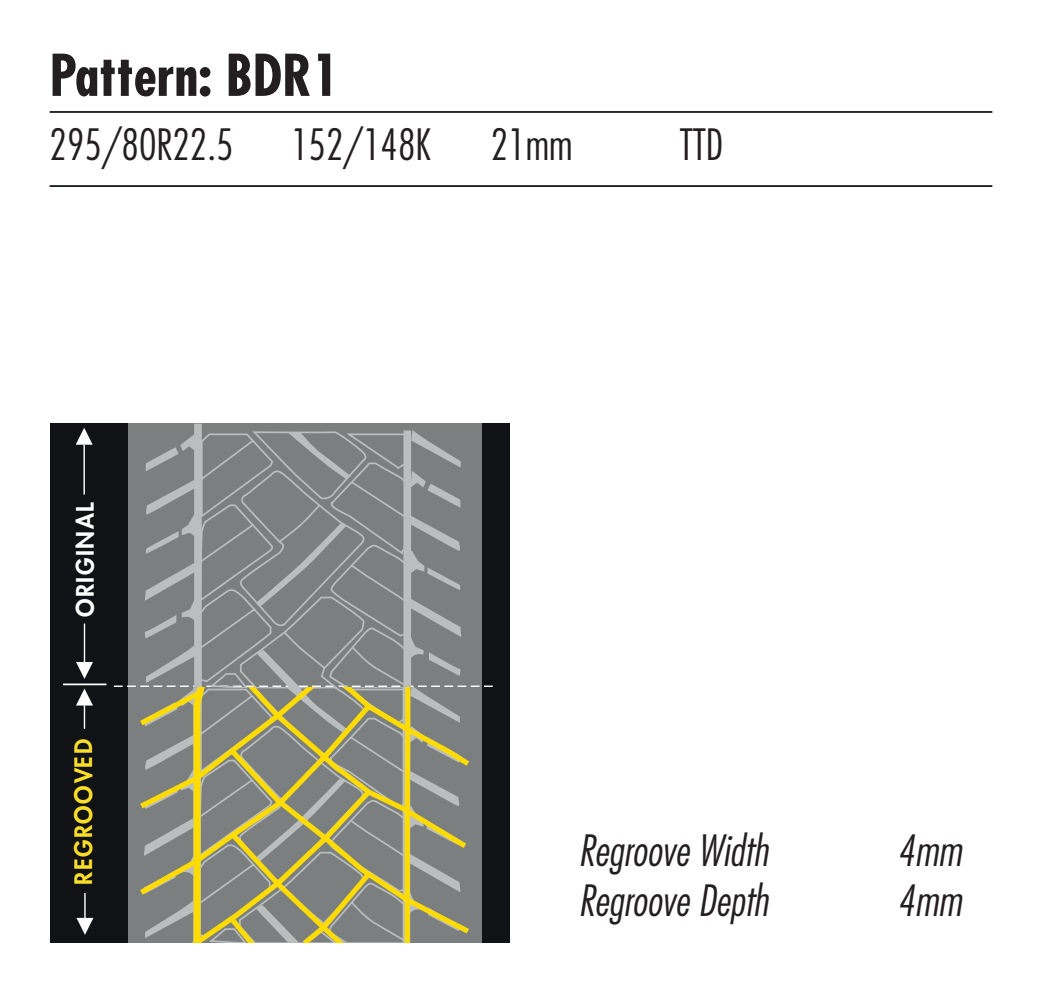
<style>
.page{position:relative;width:1042px;height:993px;background:#fff}
.page>*{position:absolute;margin:0;border:0;box-sizing:border-box;transform-origin:0 0}
.t1{font:700 condensed 56px "Futura LT Pro";color:#231f20}
.t2{font:italic 300 condensed 42px "Futura LT Pro";color:#231f20}
.t3{font:300 condensed 42px "Futura LT Pro";color:#231f20}
.t4{font:800 23.45px "Futura LT Pro";color:#fade29}
.t5{font:800 23.45px "Futura LT Pro";letter-spacing:.065em;color:#fff}
</style>
<div class="page">
<hr style="left:50px;top:111px;width:942px;height:2px;background:#101414">
<hr style="left:50px;top:185px;width:942px;height:2px;background:#101414">
<div style="left:50px;top:423px;width:459px;height:518px;background:#101216"></div>
<svg style="left:76px;top:428px;width:17px;height:16px"></svg>
<svg style="left:76px;top:661px;width:17px;height:17px"></svg>
<hr style="left:84px;top:623px;width:1px;height:39px;background:#fff">
<hr style="left:83px;top:444px;width:2px;height:50px;background:#fff">
<svg style="left:76px;top:688px;width:17px;height:40px"></svg>
<svg style="left:76px;top:917px;width:17px;height:17px"></svg>
<hr style="left:84px;top:892px;width:2px;height:25px;background:#fff">
<hr style="left:63px;top:683px;width:43px;height:2px;background:#fff">
<svg style="left:114px;top:423px;width:379px;height:519px;background:#787b7c"></svg>
<svg style="left:138px;top:687px;width:337px;height:255px;background:#989470"></svg>
<h1 class="t1" style="left:50px;top:38px;width:291px">Pattern: BDR1</h1>
<p class="t3" style="left:50px;top:118px;width:186px">295/80R22.5</p>
<p class="t3" style="left:291px;top:118px;width:141px">152/148K</p>
<p class="t3" style="left:491px;top:118px;width:83px">21mm</p>
<p class="t3" style="left:680px;top:118px;width:45px">TTD</p>
<p class="t5" style="left:67px;top:616px;width:116px;rotate:-90deg">ORIGINAL</p>
<p class="t4" style="left:66px;top:884px;width:147px;rotate:-90deg">R GE R O O V DE</p>
<p class="t2" style="left:579px;top:823px;width:191px">Regroove Width</p>
<p class="t2" style="left:897px;top:823px;width:66px">4mm</p>
<p class="t2" style="left:579px;top:873px;width:191px">Regroove Depth</p>
<p class="t2" style="left:897px;top:873px;width:66px">4mm</p>
</div>
